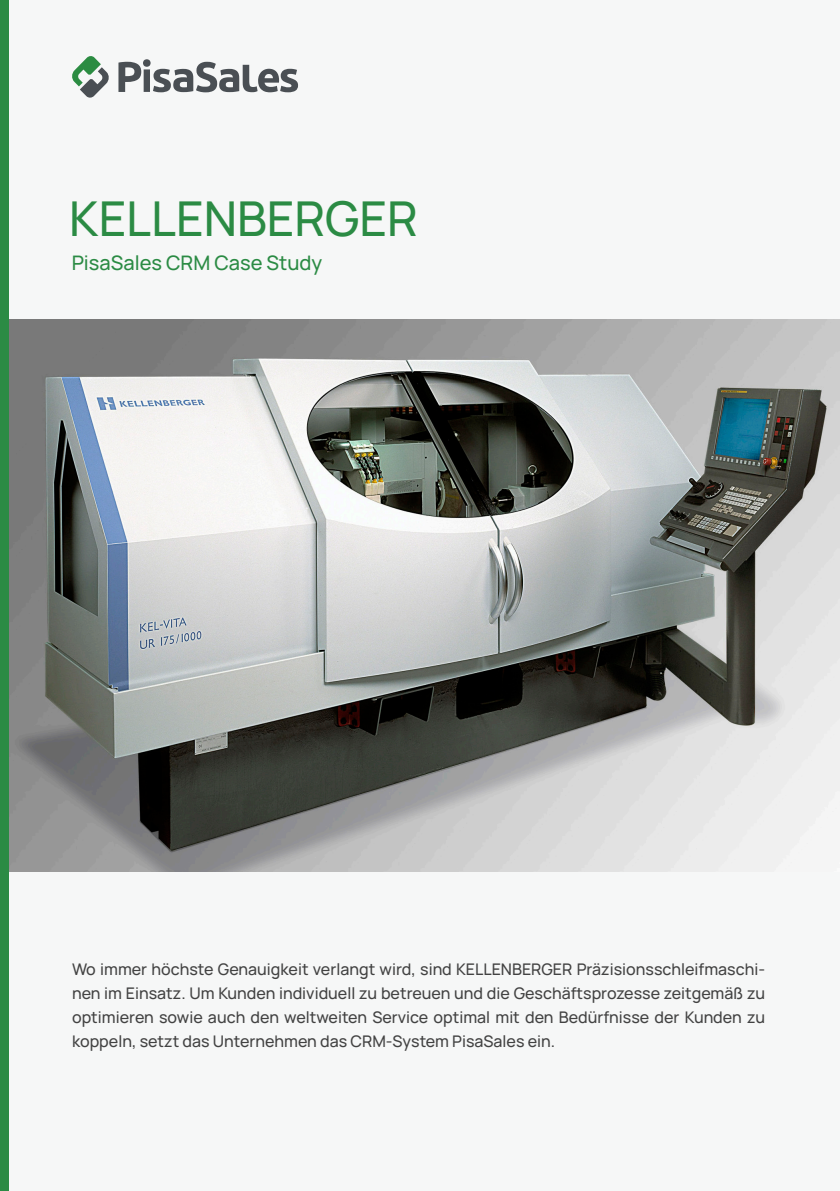
<style>
.page{position:relative;width:840px;height:1191px;background:#fff}
.page>*{position:absolute;margin:0;border:0;box-sizing:border-box;transform-origin:0 0}
.t1{font:500 48px "Manrope";color:#2b8b44}
.t2{font:500 20px "Manrope";color:#2b8b44}
.t3{font:500 16px/24px "Manrope";color:#424242;text-align:justify}
</style>
<div class="page">
<div style="left:0;top:869px;width:839px;height:322px;background:#f6f7f7"></div>
<div style="left:0;top:0;width:839px;height:522px;background:#f6f7f7"></div>
<img style="left:8px;top:319px;width:831px;height:553px">
<div style="left:0;top:0;width:8px;height:1191px;background:#2b8b44"></div>
<svg style="left:118px;top:59px;width:180px;height:33px"></svg>
<svg style="left:72px;top:56px;width:37px;height:42px"></svg>
<p class="t1" style="left:69px;top:184px;width:350px">KELLENBERGER</p>
<p class="t2" style="left:72px;top:248px;width:252px">PisaSales CRM Case Study</p>
<p class="t3" style="left:72px;top:957px;width:694px">Wo immer höchste Genauigkeit verlangt wird, sind KELLENBERGER Präzisionsschleifmaschi&shy;nen im Einsatz. Um Kunden individuell zu betreuen und die Geschäftsprozesse zeitgemäß zu optimieren sowie auch den weltweiten Service optimal mit den Bedürfnisse der Kunden zu koppeln, setzt das Unternehmen das CRM-System PisaSales ein.</p>
</div>
